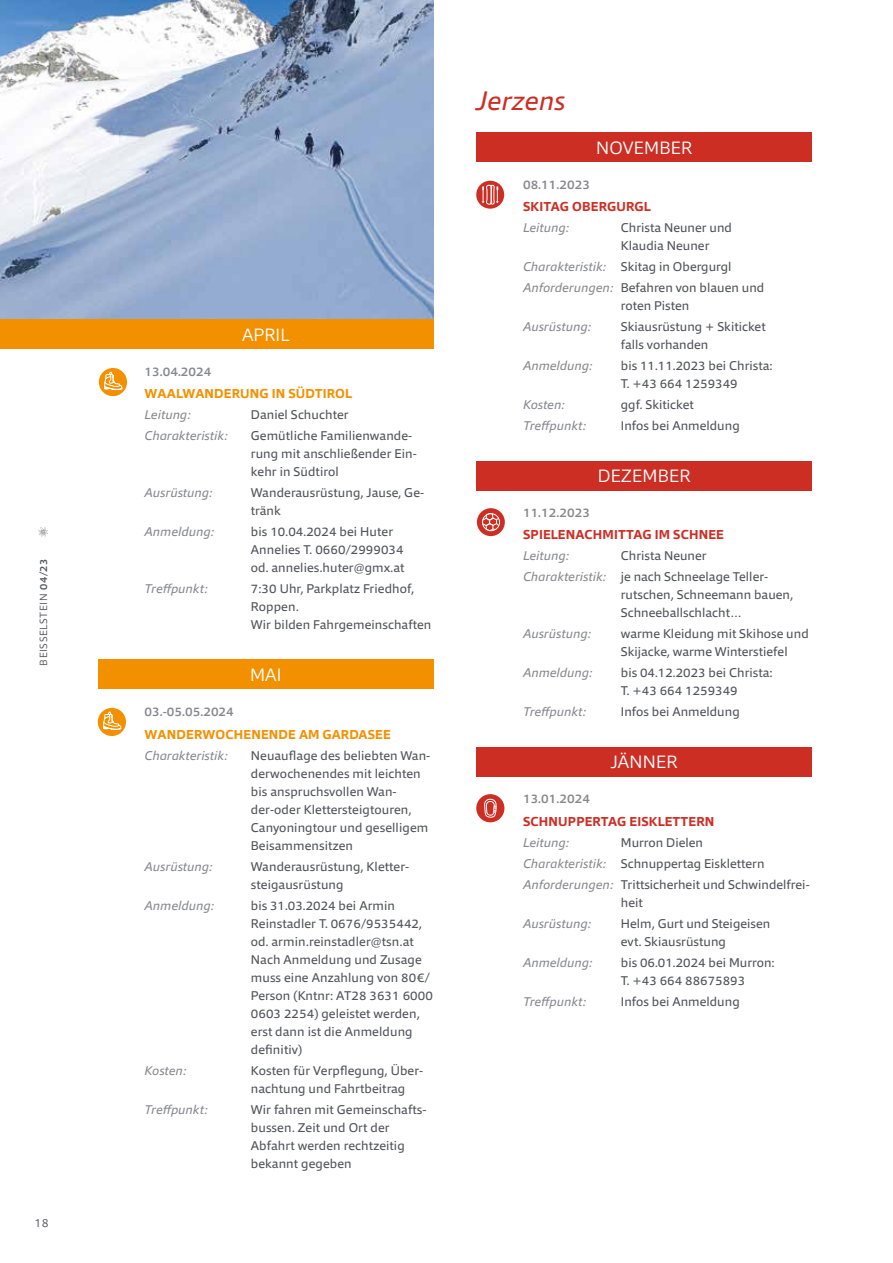
<style>
.page{position:relative;width:893px;height:1263px;background:#fff}
.page>*{position:absolute;margin:0;border:0;box-sizing:border-box;transform-origin:0 0}
.t1{font:italic 27px "Qubo";letter-spacing:.005em;color:#cd2e24}
.t2{font:300 18px "Qubo";letter-spacing:.015em;color:#fff}
.t3{font:700 13.05px "Qubo";letter-spacing:.015em;color:#cd2e24}
.t4{font:700 13.05px "Qubo";letter-spacing:.015em;color:#f39000}
.t5{font:12.75px/18px "Qubo";letter-spacing:.01em;color:#50535a}
.t6{font:italic 12.75px "Qubo";letter-spacing:.005em;color:#87888f}
.t7{font:500 12.75px "Qubo";letter-spacing:.005em;color:#87888f}
.t8{font:300 12px "Qubo";color:#50535a}
.t9{font:300 10.5px "Qubo";letter-spacing:.06em;color:#50535a}
.s1{font-weight:500}
.s2{font-style:italic;color:#87888f}
</style>
<div class="page">
<img style="left:0;top:0;width:434px;height:319px">
<svg style="left:38px;top:527px;width:10px;height:10px"></svg>
<div style="left:0;top:319px;width:434px;height:30px;background:#f39000"></div>
<div style="left:98px;top:659px;width:336px;height:30px;background:#f39000"></div>
<div style="left:99px;top:368px;width:28px;height:28px;background:#f39000;border-radius:50%"></div>
<svg style="left:104px;top:371px;width:19px;height:19px"></svg>
<div style="left:476px;top:132px;width:336px;height:30px;background:#cd2e24"></div>
<div style="left:476px;top:461px;width:336px;height:30px;background:#cd2e24"></div>
<div style="left:476px;top:747px;width:336px;height:29px;background:#cd2e24"></div>
<div style="left:477px;top:508px;width:28px;height:28px;background:#cd2e24;border-radius:50%"></div>
<div style="left:482px;top:513px;width:18px;height:18px;border:1px solid #fff;border-radius:50%"></div>
<svg style="left:482px;top:513px;width:17px;height:18px"></svg>
<div style="left:98px;top:708px;width:28px;height:28px;background:#f39000;border-radius:50%"></div>
<svg style="left:103px;top:711px;width:18px;height:19px"></svg>
<div style="left:476px;top:181px;width:28px;height:28px;background:#cd2e24;border-radius:50%"></div>
<svg style="left:482px;top:180px;width:16px;height:29px"></svg>
<div style="left:476px;top:794px;width:28px;height:28px;background:#cd2e24;border-radius:50%"></div>
<svg style="left:484px;top:799px;width:13px;height:19px"></svg>
<p class="t9" style="left:37px;top:665px;width:109px;rotate:-90deg">BEISSELSTEIN <span class="s1">04/23</span></p>
<p class="t8" style="left:35px;top:1215px;width:15px">18</p>
<h2 class="t2" style="left:242px;top:323px;width:50px">APRIL</h2>
<p class="t7" style="left:145px;top:363px;width:68px">13.04.2024</p>
<p class="t4" style="left:145px;top:385px;width:209px">WAALWANDERUNG IN SÜDTIROL</p>
<p class="t6" style="left:145px;top:407px;width:47px">Leitung:</p>
<p class="t5" style="left:251px;top:406px;width:99px">Daniel Schuchter</p>
<p class="t6" style="left:145px;top:428px;width:84px">Charakteristik:</p>
<p class="t5" style="left:251px;top:427px;width:167px">Gemütliche Familienwande&shy;rung mit anschließender Ein&shy;kehr in Südtirol</p>
<p class="t6" style="left:145px;top:485px;width:69px">Ausrüstung:</p>
<p class="t5" style="left:251px;top:484px;width:175px">Wanderausrüstung, Jause, Ge&shy;tränk</p>
<p class="t6" style="left:145px;top:524px;width:71px">Anmeldung:</p>
<p class="t5" style="left:251px;top:523px;width:155px">bis 10.04.2024 bei Huter<br>Annelies T. 0660/2999034 od. annelies.huter@gmx.at</p>
<p class="t6" style="left:145px;top:581px;width:64px">Treffpunkt:</p>
<p class="t5" style="left:251px;top:580px;width:182px">7:30 Uhr, Parkplatz Friedhof,<br>Roppen.<br>Wir bilden Fahrgemeinschaften</p>
<h2 class="t2" style="left:250px;top:663px;width:33px">MAI</h2>
<p class="t7" style="left:145px;top:704px;width:91px">03.-05.05.2024</p>
<p class="t4" style="left:145px;top:726px;width:248px">WANDERWOCHENENDE AM GARDASEE</p>
<p class="t6" style="left:145px;top:747px;width:84px">Charakteristik:</p>
<p class="t5" style="left:251px;top:746px;width:181px">Neuauflage des beliebten Wan&shy;derwochenendes mit leichten bis anspruchsvollen Wan&shy;der-oder Klettersteigtouren,<br>Canyoningtour und geselligem<br>Beisammensitzen</p>
<p class="t6" style="left:145px;top:858px;width:69px">Ausrüstung:</p>
<p class="t5" style="left:251px;top:857px;width:160px">Wanderausrüstung, Kletter&shy;steigausrüstung</p>
<p class="t6" style="left:145px;top:897px;width:71px">Anmeldung:</p>
<p class="t5" style="left:251px;top:896px;width:183px">bis 31.03.2024 bei Armin<br>Reinstadler T. 0676/9535442, od. armin.reinstadler@tsn.at<br>Nach Anmeldung und Zusage muss eine Anzahlung von 80€/<br>Person (Kntnr: AT28 3631 6000<br>0603 2254) geleistet werden, erst dann ist die Anmeldung definitiv)</p>
<p class="t6" style="left:145px;top:1062px;width:43px">Kosten:</p>
<p class="t5" style="left:251px;top:1061px;width:174px">Kosten für Verpflegung, Über&shy;nachtung und Fahrtbeitrag</p>
<p class="t6" style="left:145px;top:1101px;width:64px">Treffpunkt:</p>
<p class="t5" style="left:251px;top:1100px;width:177px">Wir fahren mit Gemeinschafts&shy;bussen. Zeit und Ort der<br>Abfahrt werden rechtzeitig bekannt gegeben</p>
<h1 class="t1" style="left:476px;top:83px;width:91px">Jerzens</h1>
<h2 class="t2" style="left:596px;top:136px;width:97px">NOVEMBER</h2>
<p class="t7" style="left:523px;top:176px;width:68px">08.11.2023</p>
<p class="t3" style="left:523px;top:198px;width:130px">SKITAG OBERGURGL</p>
<p class="t6" style="left:523px;top:219px;width:47px">Leitung:</p>
<p class="t5" style="left:621px;top:219px;width:113px">Christa Neuner und<br>Klaudia Neuner</p>
<p class="t5" style="left:523px;top:256px;width:243px;line-height:21px"><span class="s2">Charakteristik:</span> Skitag in Obergurgl<br><span class="s2">Anforderungen:</span> Befahren von blauen und</p>
<p class="t5" style="left:621px;top:297px;width:70px">roten Pisten</p>
<p class="t6" style="left:523px;top:318px;width:69px">Ausrüstung:</p>
<p class="t5" style="left:621px;top:318px;width:146px">Skiausrüstung + Skiticket falls vorhanden</p>
<p class="t6" style="left:523px;top:357px;width:71px">Anmeldung:</p>
<p class="t5" style="left:621px;top:357px;width:153px">bis 11.11.2023 bei Christa:<br>T. +43 664 1259349</p>
<p class="t6" style="left:523px;top:396px;width:43px">Kosten:</p>
<p class="t5" style="left:621px;top:396px;width:74px">ggf. Skiticket</p>
<p class="t6" style="left:523px;top:417px;width:64px">Treffpunkt:</p>
<p class="t5" style="left:621px;top:417px;width:120px">Infos bei Anmeldung</p>
<h2 class="t2" style="left:598px;top:464px;width:94px">DEZEMBER</h2>
<p class="t7" style="left:523px;top:504px;width:68px">11.12.2023</p>
<p class="t3" style="left:523px;top:526px;width:202px">SPIELENACHMITTAG IM SCHNEE</p>
<p class="t6" style="left:523px;top:548px;width:47px">Leitung:</p>
<p class="t5" style="left:523px;top:545px;width:246px;line-height:21px;text-indent:98px">Christa Neuner<br><span class="s2">Charakteristik:</span> je nach Schneelage Teller-</p>
<p class="t5" style="left:621px;top:586px;width:174px">rutschen, Schneemann bauen,<br>Schneeballschlacht…</p>
<p class="t6" style="left:523px;top:626px;width:69px">Ausrüstung:</p>
<p class="t5" style="left:621px;top:625px;width:189px">warme Kleidung mit Skihose und<br>Skijacke, warme Winterstiefel</p>
<p class="t6" style="left:523px;top:665px;width:71px">Anmeldung:</p>
<p class="t5" style="left:621px;top:664px;width:153px">bis 04.12.2023 bei Christa:<br>T. +43 664 1259349</p>
<p class="t6" style="left:523px;top:704px;width:64px">Treffpunkt:</p>
<p class="t5" style="left:621px;top:703px;width:120px">Infos bei Anmeldung</p>
<h2 class="t2" style="left:611px;top:751px;width:68px">JÄNNER</h2>
<p class="t7" style="left:523px;top:791px;width:68px">13.01.2024</p>
<p class="t3" style="left:523px;top:813px;width:193px">SCHNUPPERTAG EISKLETTERN</p>
<p class="t6" style="left:523px;top:834px;width:47px">Leitung:</p>
<p class="t5" style="left:523px;top:832px;width:288px;line-height:21px;text-indent:98px">Murron Dielen<br><span class="s2">Charakteristik:</span> Schnuppertag Eisklettern<br><span class="s2">Anforderungen:</span> Trittsicherheit und Schwindelfrei-</p>
<p class="t5" style="left:621px;top:893px;width:23px">heit</p>
<p class="t6" style="left:523px;top:915px;width:69px">Ausrüstung:</p>
<p class="t5" style="left:621px;top:914px;width:151px">Helm, Gurt und Steigeisen evt. Skiausrüstung</p>
<p class="t6" style="left:523px;top:954px;width:71px">Anmeldung:</p>
<p class="t5" style="left:621px;top:953px;width:155px">bis 06.01.2024 bei Murron:<br>T. +43 664 88675893</p>
<p class="t6" style="left:523px;top:993px;width:64px">Treffpunkt:</p>
<p class="t5" style="left:621px;top:992px;width:120px">Infos bei Anmeldung</p>
</div>
